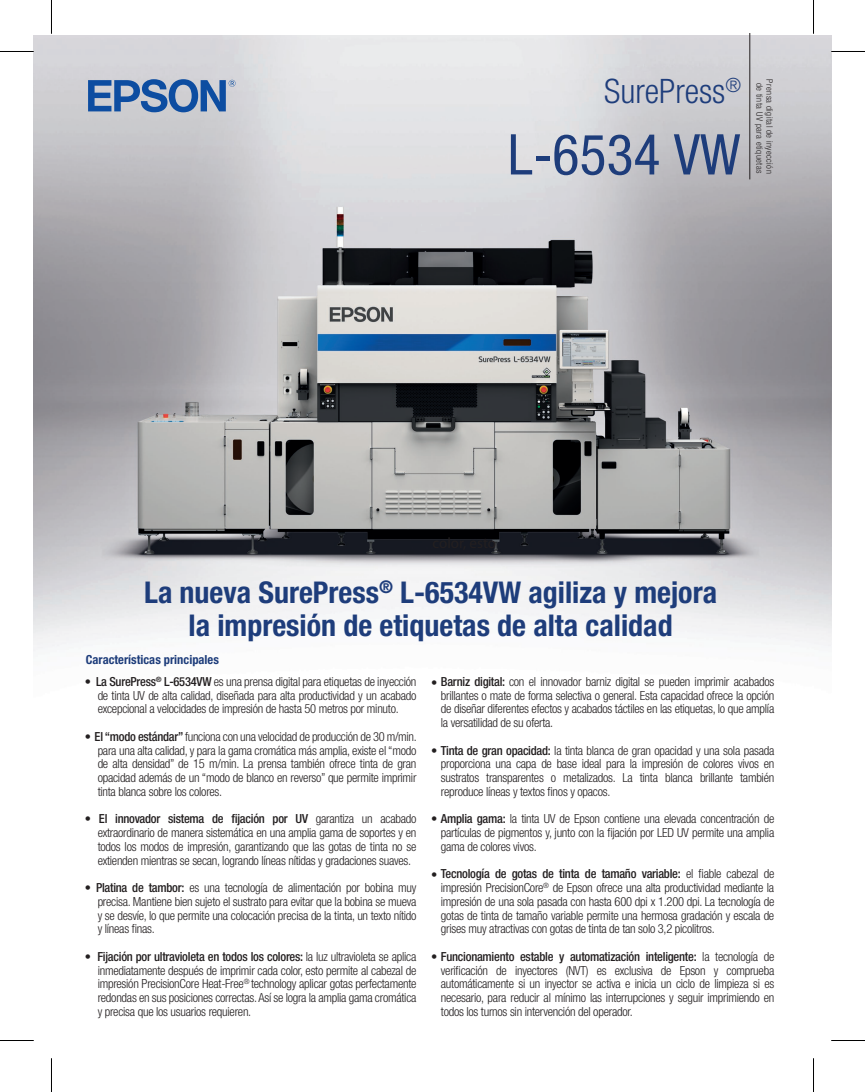
<style>
.page{position:relative;width:865px;height:1092px;background:#fff}
.page>*{position:absolute;margin:0;border:0;box-sizing:border-box;transform-origin:0 0}
.t1{font:condensed 56.25px "Helvetica Neue LT Std";color:#1e3d7b}
.t2{font:300 condensed 33.75px "Helvetica Neue LT Std";color:#1e3d7b}
.t3{font:700 condensed 30px/32.5px "Helvetica Neue LT Std";color:#1e3d7b;text-align:center}
.t4{font:300 condensed 12.5px/13.8px "Helvetica Neue LT Std";letter-spacing:-.02em;color:#231f20;text-align:justify}
.t5{font:700 condensed 12.5px "Helvetica Neue LT Std";color:#1e3d7b}
.t6{font:300 condensed 8.88px/10px "Helvetica Neue LT Std";letter-spacing:.045em;color:#231f20;text-align:center}
.s1{font-weight:500}
</style>
<div class="page">
<img style="left:34px;top:35px;width:797px;height:616px">
<svg style="left:88px;top:79px;width:147px;height:33px;background:#6d8db9"></svg>
<hr style="left:749px;top:34px;width:1px;height:145px;background:#231f20">
<hr style="left:0;top:51px;width:34px;height:1px;background:#000">
<hr style="left:831px;top:51px;width:34px;height:1px;background:#000">
<hr style="left:0;top:1040px;width:34px;height:1px;background:#000">
<hr style="left:831px;top:1040px;width:34px;height:1px;background:#000">
<hr style="left:51px;top:0;width:1px;height:34px;background:#000">
<hr style="left:51px;top:1058px;width:1px;height:34px;background:#000">
<hr style="left:813px;top:0;width:1px;height:34px;background:#000">
<hr style="left:813px;top:1058px;width:1px;height:34px;background:#000">
<h2 class="t2" style="left:604px;top:71px;width:138px">SurePress<sup>®</sup></h2>
<p class="t6" style="left:775px;top:79px;width:95px;rotate:90deg">Prensa digital de inyección de tinta UV para etiquetas</p>
<h1 class="t1" style="left:507px;top:122px;width:234px">L-6534 VW</h1>
<h3 class="t3" style="left:144px;top:576px;width:574px">La nueva SurePress<sup>®</sup> L-6534VW agiliza y mejora la impresión de etiquetas de alta calidad</h3>
<p class="t5" style="left:86px;top:651px;width:134px">Características principales</p>
<p class="t4" style="left:98px;top:674px;width:320px;text-indent:-13px">• <span class="s1">La SurePress</span><sup>®</sup> <span class="s1">L-6534VW</span> es una prensa digital para etiquetas de inyección de tinta UV de alta calidad, diseñada para alta productividad y un acabado excepcional a velocidades de impresión de hasta 50 metros por minuto.</p>
<p class="t4" style="left:98px;top:729px;width:321px;text-indent:-13px">• <span class="s1">El “modo estándar”</span> funciona con una velocidad de producción de 30 m/min. para una alta calidad, y para la gama cromática más amplia, existe el “modo de alta densidad” de 15 m/min. La prensa también ofrece tinta de gran opacidad además de un “modo de blanco en reverso” que permite imprimir tinta blanca sobre los colores.</p>
<p class="t4" style="left:98px;top:812px;width:320px;text-indent:-13px">• <span class="s1">El innovador sistema de fijación por UV</span> garantiza un acabado extraordinario de manera sistemática en una amplia gama de soportes y en todos los modos de impresión, garantizando que las gotas de tinta no se extienden mientras se secan, logrando líneas nítidas y gradaciones suaves.</p>
<p class="t4" style="left:98px;top:880px;width:320px;text-indent:-13px">• <span class="s1">Platina de tambor:</span> es una tecnología de alimentación por bobina muy precisa. Mantiene bien sujeto el sustrato para evitar que la bobina se mueva y se desvíe, lo que permite una colocación precisa de la tinta, un texto nítido y líneas finas.</p>
<p class="t4" style="left:98px;top:949px;width:320px;text-indent:-13px">• <span class="s1">Fijación por ultravioleta en todos los colores:</span> la luz ultravioleta se aplica inmediatamente después de imprimir cada color, esto permite al cabezal de impresión PrecisionCore Heat-Free<sup>®</sup> technology aplicar gotas perfectamente redondas en sus posiciones correctas. Así se logra la amplia gama cromática y precisa que los usuarios requieren.</p>
<p class="t4" style="left:441px;top:674px;width:335px;text-indent:-10px">• <span class="s1">Barniz digital:</span> con el innovador barniz digital se pueden imprimir acabados brillantes o mate de forma selectiva o general. Esta capacidad ofrece la opción de diseñar diferentes efectos y acabados táctiles en las etiquetas, lo que amplía la versatilidad de su oferta.</p>
<p class="t4" style="left:441px;top:743px;width:335px;text-indent:-10px">• <span class="s1">Tinta de gran opacidad:</span> la tinta blanca de gran opacidad y una sola pasada proporciona una capa de base ideal para la impresión de colores vivos en sustratos transparentes o metalizados. La tinta blanca brillante también reproduce líneas y textos finos y opacos.</p>
<p class="t4" style="left:441px;top:812px;width:335px;text-indent:-10px">• <span class="s1">Amplia gama:</span> la tinta UV de Epson contiene una elevada concentración de partículas de pigmentos y, junto con la fijación por LED UV permite una amplia gama de colores vivos.</p>
<p class="t4" style="left:441px;top:867px;width:335px;text-indent:-10px">• <span class="s1">Tecnología de gotas de tinta de tamaño variable:</span> el fiable cabezal de impresión PrecisionCore<sup>®</sup> de Epson ofrece una alta productividad mediante la impresión de una sola pasada con hasta 600 dpi x 1.200 dpi. La tecnología de gotas de tinta de tamaño variable permite una hermosa gradación y escala de grises muy atractivas con gotas de tinta de tan solo 3,2 picolitros.</p>
<p class="t4" style="left:441px;top:949px;width:335px;text-indent:-10px">• <span class="s1">Funcionamiento estable y automatización inteligente:</span> la tecnología de verificación de inyectores (NVT) es exclusiva de Epson y comprueba automáticamente si un inyector se activa e inicia un ciclo de limpieza si es necesario, para reducir al mínimo las interrupciones y seguir imprimiendo en todos los turnos sin intervención del operador.</p>
</div>
